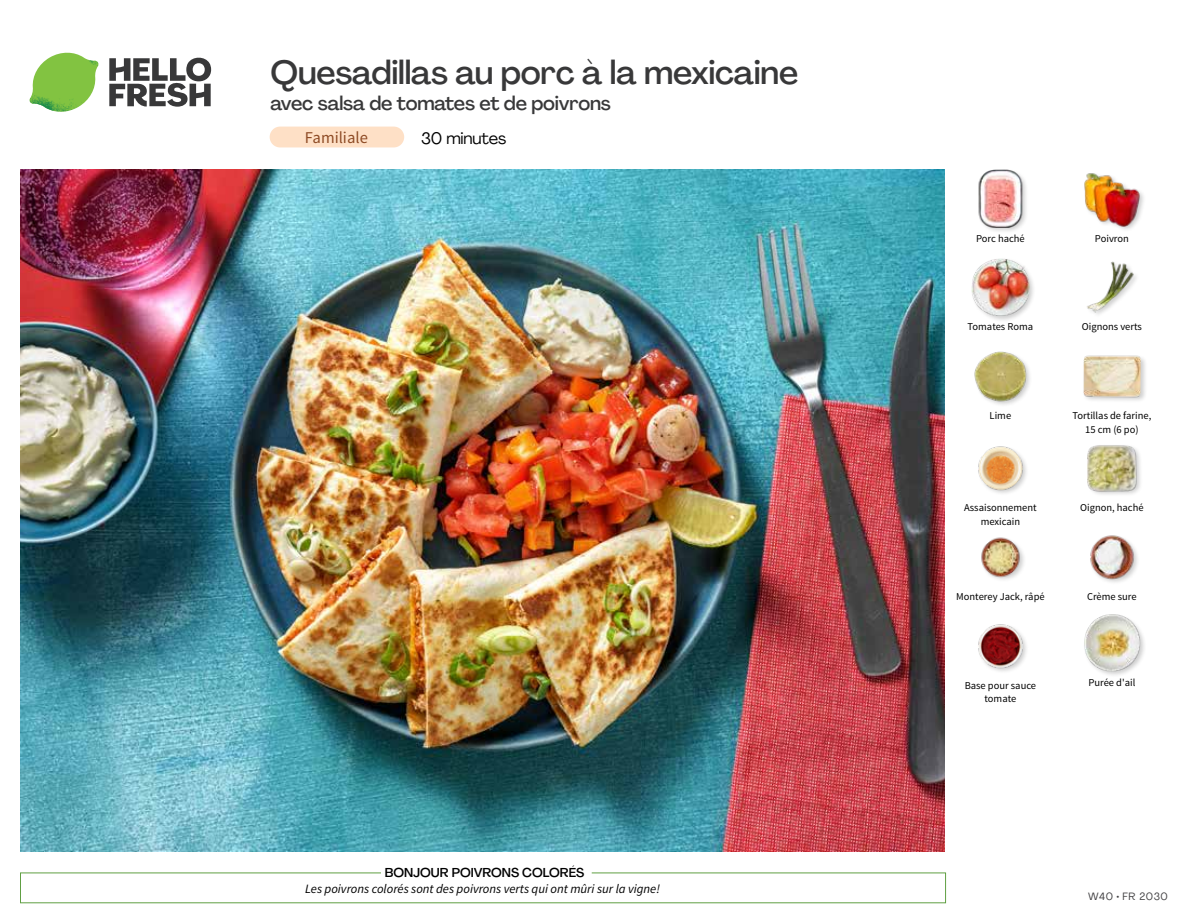
<style>
.page{position:relative;width:1188px;height:918px;background:#fff}
.page>*{position:absolute;margin:0;border:0;box-sizing:border-box;transform-origin:0 0}
.t1{font:500 33px "Agrandir";letter-spacing:-.01em;color:#383839}
.t2{font:500 19.5px "Agrandir";letter-spacing:-.01em;color:#383839}
.t3{font:16.5px "Source Sans Pro";color:#8e4b25}
.t4{font:16.5px "Agrandir";letter-spacing:-.01em;color:#000}
.t5{font:italic 12.75px "Source Sans Pro";color:#000}
.t6{font:500 12.75px "Agrandir";color:#000}
.t7{font:10.5px/13.5px "Source Sans Pro";color:#000;text-align:center}
.t8{font:10.5px "Agrandir";letter-spacing:.05em;color:#414042}
</style>
<div class="page">
<div style="left:270px;top:127px;width:134px;height:20px;background:#fee0c6;border-radius:10px"></div>
<div style="left:1083px;top:613px;width:64px;height:65px;background:#000;opacity:.2"></div>
<img style="left:1083px;top:614px;width:58px;height:57px">
<svg style="left:109px;top:57px;width:102px;height:50px"></svg>
<svg style="left:34px;top:53px;width:62px;height:40px"></svg>
<img style="left:67px;top:53px;width:32px;height:26px">
<img style="left:33px;top:75px;width:59px;height:11px">
<img style="left:29px;top:79px;width:61px;height:33px">
<img style="left:65px;top:86px;width:27px;height:25px">
<div style="left:20px;top:873px;width:926px;height:30px;border:1px solid #609f43"></div>
<div style="left:381px;top:865px;width:211px;height:15px;background:#fff"></div>
<img style="left:21px;top:170px;width:924px;height:682px">
<img style="left:978px;top:624px;width:49px;height:48px">
<img style="left:1090px;top:535px;width:48px;height:48px">
<img style="left:981px;top:537px;width:43px;height:43px">
<div style="left:1086px;top:444px;width:57px;height:54px;background:#000;opacity:.2"></div>
<img style="left:1087px;top:444px;width:50px;height:49px">
<img style="left:978px;top:446px;width:49px;height:48px">
<div style="left:1082px;top:354px;width:65px;height:49px;background:#000;opacity:.2"></div>
<img style="left:1083px;top:354px;width:58px;height:49px">
<img style="left:974px;top:351px;width:55px;height:54px">
<img style="left:1087px;top:261px;width:49px;height:54px">
<div style="left:971px;top:257px;width:65px;height:66px;background:#000;opacity:.2"></div>
<img style="left:972px;top:259px;width:57px;height:57px">
<div style="left:1083px;top:172px;width:63px;height:61px;background:#000;opacity:.2"></div>
<img style="left:1083px;top:172px;width:58px;height:55px">
<div style="left:978px;top:169px;width:50px;height:65px;background:#000;opacity:.2"></div>
<img style="left:978px;top:170px;width:50px;height:57px">
<h1 class="t1" style="left:271px;top:52px;width:529px">Quesadillas au porc à la mexicaine</h1>
<h2 class="t2" style="left:271px;top:91px;width:342px">avec salsa de tomates et de poivrons</h2>
<h3 class="t3" style="left:305px;top:128px;width:64px">Familiale</h3>
<h3 class="t4" style="left:421px;top:128px;width:87px">30 minutes</h3>
<p class="t6" style="left:385px;top:864px;width:201px">BONJOUR POIVRONS COLORÉS</p>
<p class="t5" style="left:305px;top:881px;width:356px">Les poivrons colorés sont des poivrons verts qui ont mûri sur la vigne!</p>
<p class="t7" style="left:976px;top:232px;width:50px">Porc haché</p>
<p class="t7" style="left:1095px;top:232px;width:35px">Poivron</p>
<p class="t7" style="left:968px;top:320px;width:67px">Tomates Roma</p>
<p class="t7" style="left:1082px;top:320px;width:62px">Oignons verts</p>
<p class="t7" style="left:990px;top:409px;width:23px">Lime</p>
<p class="t7" style="left:1073px;top:409px;width:80px">Tortillas de farine,<br>15 cm (6 po)</p>
<p class="t7" style="left:964px;top:501px;width:74px">Assaisonnement</p>
<p class="t7" style="left:1080px;top:501px;width:65px">Oignon, haché</p>
<p class="t7" style="left:981px;top:515px;width:41px">mexicain</p>
<p class="t7" style="left:956px;top:590px;width:90px">Monterey Jack, râpé</p>
<p class="t7" style="left:1087px;top:590px;width:51px">Crème sure</p>
<p class="t7" style="left:965px;top:679px;width:73px">Base pour sauce tomate</p>
<p class="t7" style="left:1088px;top:675px;width:48px">Purée d'ail</p>
<p class="t8" style="left:1088px;top:890px;width:81px">W40 • FR 2030</p>
</div>
